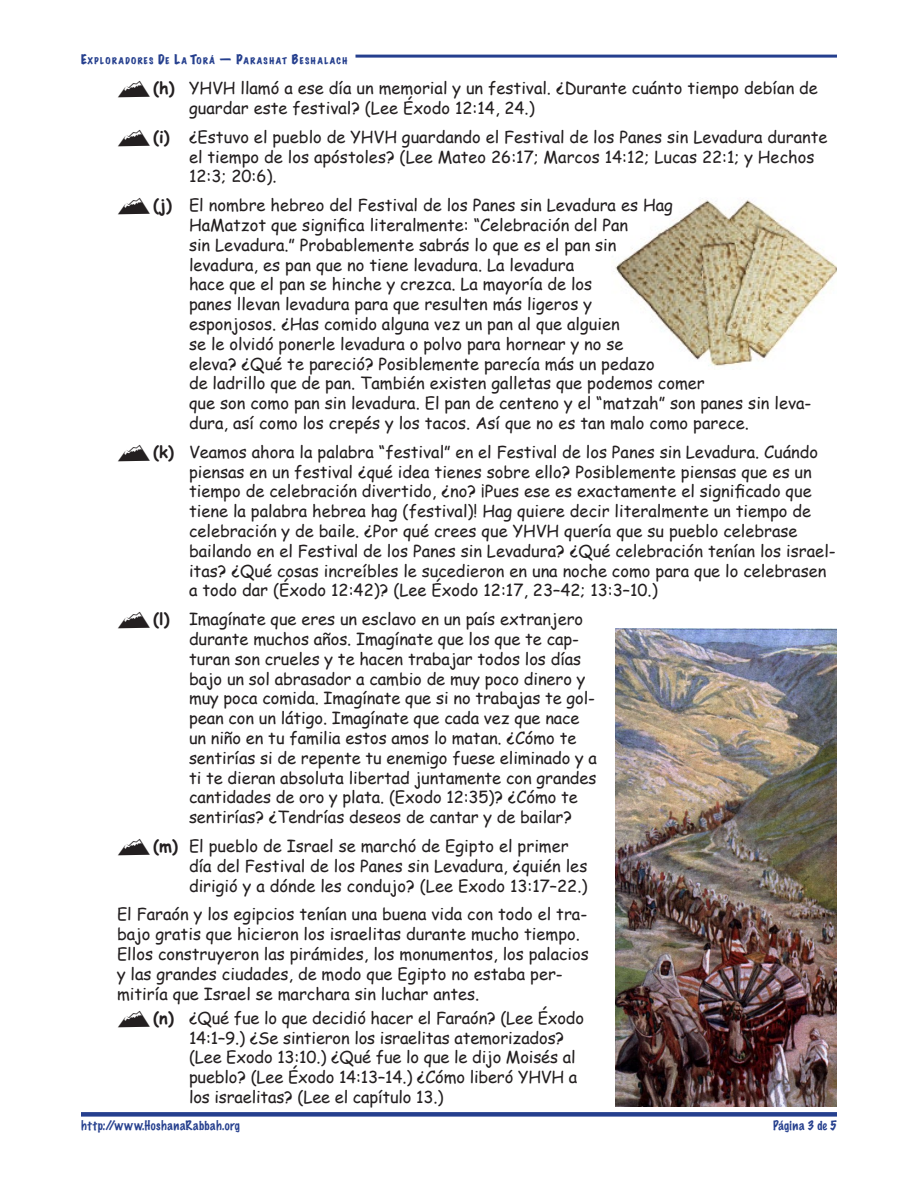
<style>
.page{position:relative;width:918px;height:1188px;background:#fff}
.page>*{position:absolute;margin:0;border:0;box-sizing:border-box;transform-origin:0 0}
.TE_Lists_MTN_dbat{font:16.5px/19.8px "Comic Sans MS";color:#231f20}
.TE_indent_left_2p{font:16.5px/19.8px "Comic Sans MS";color:#231f20}
.t1{font:100 12px "Marker Felt";letter-spacing:.045em;color:#253f8e}
.t2{font:100 12px "Marker Felt";letter-spacing:.015em;color:#253f8e}
.t3{font:expanded 8.4px "Marker Felt";letter-spacing:.165em;color:#253f8e}
.s1{font-size:12px}
.s2{font-size:10.5px}
.s3{font-family:"Outfitters"}
.s4{font-weight:700}
</style>
<div class="page">
<div style="left:81px;top:1112px;width:756px;height:5px;background:#253f8e"></div>
<hr style="left:356px;top:55px;width:481px;height:3px;background:#253f8e">
<img style="left:615px;top:200px;width:222px;height:167px">
<img style="left:615px;top:629px;width:222px;height:478px">
<p class="t3" style="left:81px;top:54px;width:268px"><span class="s1">E</span>XPLORADORES <span class="s1">D</span>E <span class="s1">L</span>A <span class="s1">T</span>OR<span class="s2">Á</span> <span class="s1">— P</span>ARASHAT <span class="s1">B</span>ESHALACH</p>
<p class="TE_Lists_MTN_dbat" style="left:189px;top:78px;width:630px;text-indent:-72px"><span class="s3">X</span><span class="s4">(h)</span> YHVH llamó a ese día un memorial y un festival. ¿Durante cuánto tiempo debían de guardar este festival? (Lee Éxodo 12:14, 24.)</p>
<p class="TE_Lists_MTN_dbat" style="left:189px;top:126px;width:640px;text-indent:-72px"><span class="s3">X</span><span class="s4">(i)</span> ¿Estuvo el pueblo de YHVH guardando el Festival de los Panes sin Levadura durante el tiempo de los apóstoles? (Lee Mateo 26:17; Marcos 14:12; Lucas 22:1; y Hechos<br>12:3; 20:6).</p>
<p class="TE_Lists_MTN_dbat" style="left:189px;top:195px;width:624px;text-indent:-72px"><span class="s3">X</span><span class="s4">(j)</span> El nombre hebreo del Festival de los Panes sin Levadura es Hag<br>HaMatzot que significa literalmente: “Celebración del Pan<br>sin Levadura.” Probablemente sabrás lo que es el pan sin<br>levadura, es pan que no tiene levadura. La levadura<br>hace que el pan se hinche y crezca. La mayoría de los<br>panes llevan levadura para que resulten más ligeros y<br>esponjosos. ¿Has comido alguna vez un pan al que alguien<br>se le olvidó ponerle levadura o polvo para hornear y no se<br>eleva? ¿Qué te pareció? Posiblemente parecía más un pedazo<br>de ladrillo que de pan. También existen galletas que podemos comer<br>que son como pan sin levadura. El pan de centeno y el “matzah” son panes sin leva&shy;dura, así como los crepés y los tacos. Así que no es tan malo como parece.</p>
<p class="TE_Lists_MTN_dbat" style="left:189px;top:441px;width:648px;text-indent:-72px"><span class="s3">X</span><span class="s4">(k)</span> Veamos ahora la palabra “festival” en el Festival de los Panes sin Levadura. Cuándo piensas en un festival ¿qué idea tienes sobre ello? Posiblemente piensas que es un tiempo de celebración divertido, ¿no? ¡Pues ese es exactamente el significado que tiene la palabra hebrea hag (festival)! Hag quiere decir literalmente un tiempo de celebración y de baile. ¿Por qué crees que YHVH quería que su pueblo celebrase bailando en el Festival de los Panes sin Levadura? ¿Qué celebración tenían los israel&shy;itas? ¿Qué cosas increíbles le sucedieron en una noche como para que lo celebrasen a todo dar (Éxodo 12:42)? (Lee Éxodo 12:17, 23–42; 13:3–10.)</p>
<p class="TE_Lists_MTN_dbat" style="left:189px;top:609px;width:409px;text-indent:-72px"><span class="s3">X</span><span class="s4">(l)</span> Imagínate que eres un esclavo en un país extranjero durante muchos años. Imagínate que los que te cap&shy;turan son crueles y te hacen trabajar todos los días bajo un sol abrasador a cambio de muy poco dinero y muy poca comida. Imagínate que si no trabajas te gol&shy;pean con un látigo. Imagínate que cada vez que nace un niño en tu familia estos amos lo matan. ¿Cómo te sentirías si de repente tu enemigo fuese eliminado y a ti te dieran absoluta libertad juntamente con grandes cantidades de oro y plata. (Exodo 12:35)? ¿Cómo te sentirías? ¿Tendrías deseos de cantar y de bailar?</p>
<p class="TE_Lists_MTN_dbat" style="left:189px;top:836px;width:400px;text-indent:-72px"><span class="s3">X</span><span class="s4">(m)</span> El pueblo de Israel se marchó de Egipto el primer día del Festival de los Panes sin Levadura, ¿quién les dirigió y a dónde les condujo? (Lee Exodo 13:17–22.)</p>
<p class="TE_indent_left_2p" style="left:117px;top:904px;width:473px">El Faraón y los egipcios tenían una buena vida con todo el tra&shy;bajo gratis que hicieron los israelitas durante mucho tiempo.<br>Ellos construyeron las pirámides, los monumentos, los palacios y las grandes ciudades, de modo que Egipto no estaba per&shy;mitiría que Israel se marchara sin luchar antes.</p>
<p class="TE_Lists_MTN_dbat" style="left:189px;top:1007px;width:397px;text-indent:-72px"><span class="s3">X</span><span class="s4">(n)</span> ¿Qué fue lo que decidió hacer el Faraón? (Lee Éxodo 14:1–9.) ¿Se sintieron los israelitas atemorizados? (Lee Exodo 13:10.) ¿Qué fue lo que le dijo Moisés al pueblo? (Lee Éxodo 14:13–14.) ¿Cómo liberó YHVH a los israelitas? (Lee el capítulo 13.)</p>
<p class="t1" style="left:81px;top:1117px;width:161px">http://www.HoshanaRabbah.org</p>
<p class="t2" style="left:773px;top:1117px;width:65px">Página 3 de 5</p>
</div>
